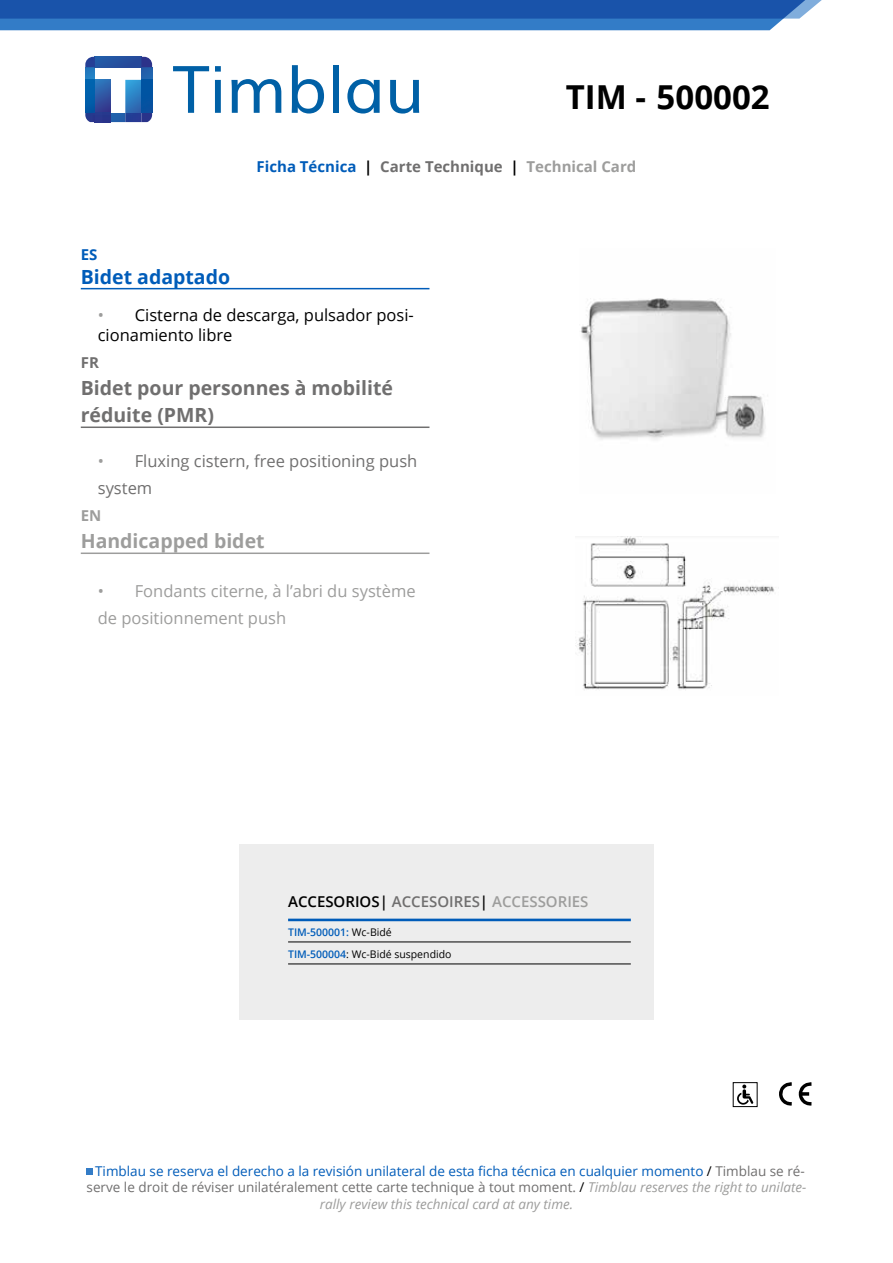
<style>
.page{position:relative;width:893px;height:1263px;background:#fff}
.page>*{position:absolute;margin:0;border:0;box-sizing:border-box;transform-origin:0 0}
.t1{font:700 33px "Open Sans";color:#000}
.t2{font:700 19.5px/27px "Open Sans";color:#706f6f}
.t3{font:700 19.5px "Open Sans";color:#9d9d9c}
.t4{font:700 19.5px "Open Sans";color:#005cb9}
.t5{font:16.5px/27px "Open Sans";color:#9d9d9c}
.t6{font:16.5px/19.8px "Open Sans";color:#000}
.t7{font:16.5px/27px "Open Sans";color:#706f6f}
.t8{font:700 15px "Open Sans";color:#706f6f}
.t9{font:600 15px "Open Sans";color:#000}
.t10{font:700 15px "Open Sans";color:#005cb9}
.t11{font:700 15px "Open Sans";color:#9d9d9c}
.t12{font:13.5px/16.5px "Open Sans";color:#005cb9;text-align:center}
.t13{font:10.5px/22px "Open Sans";color:#000}
.s1{color:#005cb9}
.s2{color:#000}
.s3{color:#9d9d9c}
.s4{color:#706f6f}
.s5{font-weight:600;color:#005cb9}
.s6{font-style:italic;color:#9d9d9c}
</style>
<div class="page">
<svg style="left:173px;top:66px;width:36px;height:47px"></svg>
<svg style="left:215px;top:66px;width:6px;height:47px"></svg>
<svg style="left:231px;top:79px;width:50px;height:34px"></svg>
<svg style="left:292px;top:65px;width:32px;height:49px"></svg>
<div style="left:333px;top:65px;width:6px;height:48px;background:#0060a6"></div>
<svg style="left:347px;top:79px;width:33px;height:35px"></svg>
<svg style="left:390px;top:80px;width:29px;height:34px"></svg>
<svg style="left:85px;top:57px;width:67px;height:65px"></svg>
<svg style="left:0;top:0;width:822px;height:30px"></svg>
<div style="left:86px;top:1168px;width:6px;height:7px;background:#337cc7"></div>
<svg style="left:779px;top:1082px;width:32px;height:24px"></svg>
<svg style="left:737px;top:1084px;width:16px;height:21px"></svg>
<div style="left:733px;top:1082px;width:24px;height:25px;border:1px solid #000"></div>
<img style="left:580px;top:298px;width:186px;height:142px">
<div style="left:239px;top:844px;width:415px;height:176px;background:#ededed"></div>
<hr style="left:288px;top:919px;width:343px;height:2px;background:#005cb9">
<hr style="left:288px;top:941px;width:343px;height:1px;background:#000">
<hr style="left:288px;top:963px;width:343px;height:1px;background:#000">
<img style="left:577px;top:537px;width:198px;height:153px">
<hr style="left:81px;top:288px;width:348px;height:1px;background:#005cb9">
<hr style="left:81px;top:426px;width:348px;height:2px;background:#706f6f">
<hr style="left:81px;top:552px;width:348px;height:2px;background:#9d9d9c">
<h1 class="t1" style="left:566px;top:74px;width:206px">TIM - 500002</h1>
<p class="t8" style="left:257px;top:156px;width:381px"><span class="s1">Ficha Técnica</span> <span class="s2">|</span> Carte Technique <span class="s2">|</span> <span class="s3">Technical Card</span></p>
<p class="t10" style="left:81px;top:244px;width:18px">ES</p>
<h2 class="t4" style="left:81px;top:263px;width:151px">Bidet adaptado</h2>
<p class="t6" style="left:98px;top:305px;width:318px"><span class="s3">•</span> Cisterna de descarga, pulsador posi&shy;cionamiento libre</p>
<p class="t8" style="left:81px;top:352px;width:20px">FR</p>
<h2 class="t2" style="left:81px;top:374px;width:314px">Bidet pour personnes à mobilité réduite (PMR)</h2>
<p class="t7" style="left:98px;top:447px;width:321px"><span class="s3">•</span> Fluxing cistern, free positioning push system</p>
<p class="t11" style="left:81px;top:505px;width:22px">EN</p>
<h2 class="t3" style="left:81px;top:527px;width:185px">Handicapped bidet</h2>
<p class="t5" style="left:98px;top:577px;width:319px">• Fondants citerne, à l’abri du système de positionnement push</p>
<p class="t9" style="left:288px;top:891px;width:302px">ACCESORIOS| <span class="s4">ACCESOIRES</span>| <span class="s3">ACCESSORIES</span></p>
<p class="t13" style="left:288px;top:921px;width:165px"><span class="s5">TIM-500001:</span> Wc-Bidé<br><span class="s5">TIM-500004</span>: Wc-Bidé suspendido</p>
<p class="t12" style="left:87px;top:1162px;width:721px">Timblau se reserva el derecho a la revisión unilateral de esta ficha técnica en cualquier momento <span class="s2">/</span> <span class="s4">Timblau se ré&shy;serve le droit de réviser unilatéralement cette carte technique à tout moment.</span> <span class="s2">/</span> <span class="s6">Timblau reserves the right to unilate&shy;rally review this technical card at any time.</span></p>
</div>
